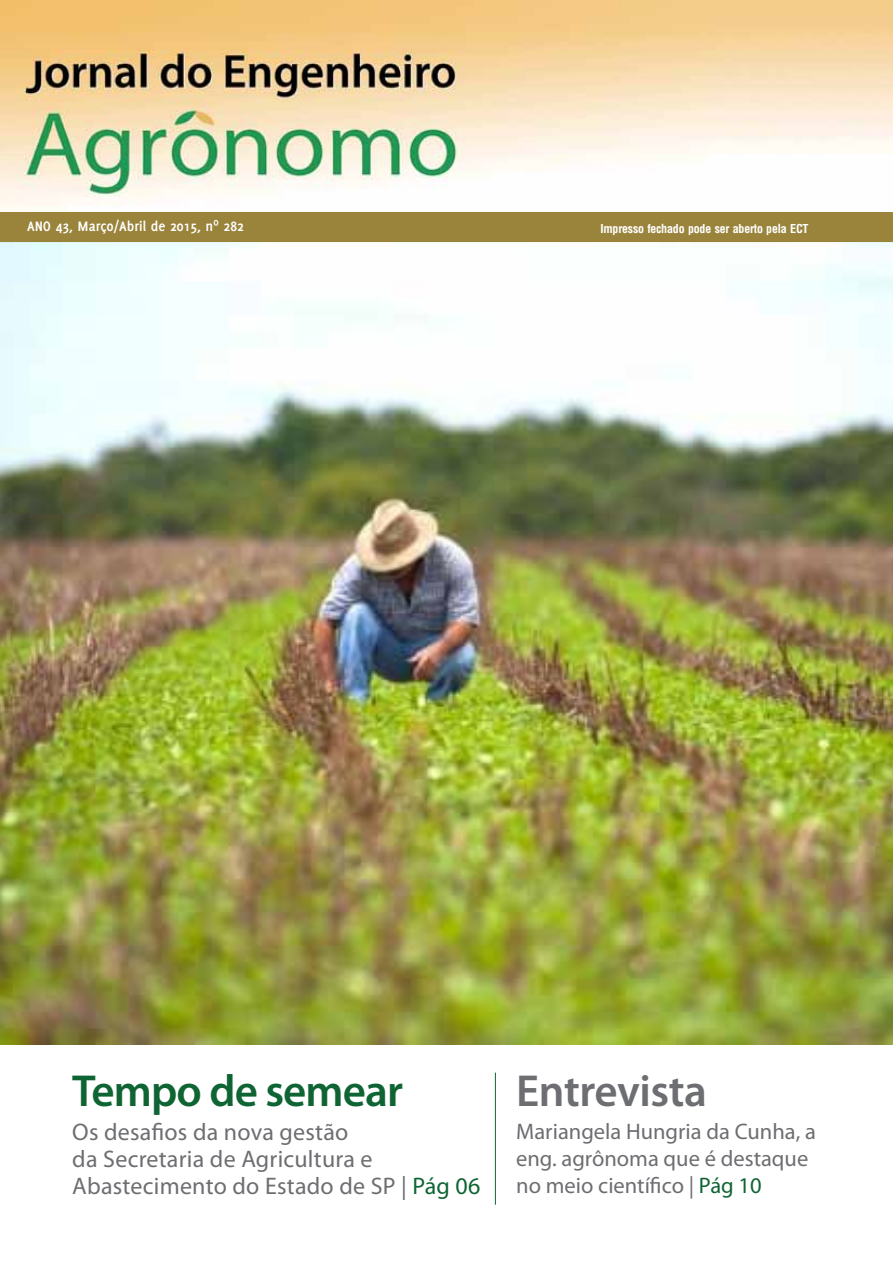
<style>
.page{position:relative;width:893px;height:1263px;background:#fff}
.page>*{position:absolute;margin:0;border:0;box-sizing:border-box;transform-origin:0 0}
.t1{font:600 45px "Myriad Pro";letter-spacing:-.02em;color:#0f6433}
.t2{font:600 45px "Myriad Pro";letter-spacing:-.01em;color:#6d6e71}
.t3{font:24px/27px "Myriad Pro";letter-spacing:.01em;color:#6d6e71}
.t4{font:22.5px/27px "Myriad Pro";color:#6d6e71}
.t5{font:700 15px "Delicious";color:#fff}
.t6{font:700 12px "Arena Condensed";letter-spacing:-.02em;color:#fff}
.s1{color:#0f6433}
</style>
<div class="page">
<img style="left:0;top:242px;width:893px;height:802px">
<img style="left:0;top:0;width:893px;height:213px">
<div style="left:0;top:213px;width:893px;height:29px;background:#9a843b"></div>
<hr style="left:495px;top:1073px;width:1px;height:132px;background:#0f6433">
<p class="t5" style="left:27px;top:217px;width:218px">ANO 43, Março/Abril de 2015, nº 282</p>
<p class="t6" style="left:600px;top:221px;width:210px">Impresso fechado pode ser aberto pela ECT</p>
<h1 class="t1" style="left:72px;top:1063px;width:332px">Tempo de semear</h1>
<h1 class="t2" style="left:516px;top:1063px;width:192px">Entrevista</h1>
<p class="t3" style="left:72px;top:1118px;width:410px">Os desafios da nova gestão<br>da Secretaria de Agricultura e<br>Abastecimento do Estado de SP | <span class="s1">Pág 06</span></p>
<p class="t4" style="left:516px;top:1117px;width:301px">Mariangela Hungria da Cunha, a eng. agrônoma que é destaque no meio científico | <span class="s1">Pág 10</span></p>
</div>
